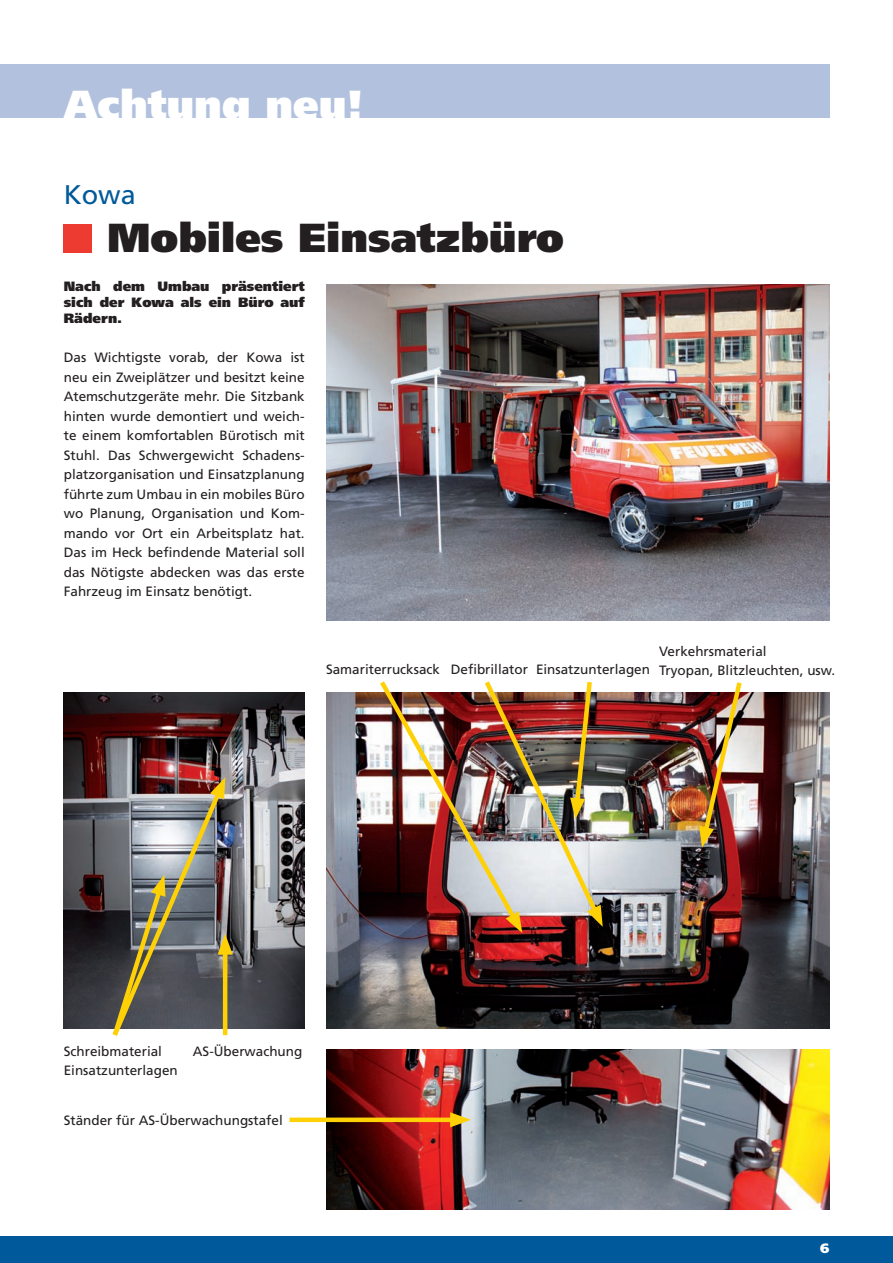
<style>
.page{position:relative;width:893px;height:1263px;background:#fff}
.page>*{position:absolute;margin:0;border:0;box-sizing:border-box;transform-origin:0 0}
.t1{font:900 40.5px "Frutiger";color:#231f20}
.t2{font:900 40.5px "Frutiger";color:#fff}
.t3{font:27px "Frutiger";color:#00599a}
.t4{font:13.5px/19.5px "Frutiger";color:#231f20;text-align:justify}
.t5{font:900 13.5px/16.2px "Frutiger";color:#231f20;text-align:justify}
.t6{font:900 13.5px "Frutiger";color:#fff}
</style>
<div class="page">
<div style="left:0;top:1236px;width:893px;height:27px;background:#00599a"></div>
<div style="left:0;top:64px;width:829px;height:53px;background:#b2c2de"></div>
<img style="left:326px;top:285px;width:503px;height:335px">
<img style="left:64px;top:692px;width:241px;height:336px">
<img style="left:326px;top:692px;width:503px;height:336px">
<div style="left:64px;top:224px;width:28px;height:28px;background:#ee3b32"></div>
<img style="left:376px;top:681px;width:227px;height:252px">
<img style="left:699px;top:682px;width:46px;height:166px">
<svg style="left:109px;top:777px;width:124px;height:259px;background:#79776e"></svg>
<img style="left:326px;top:1049px;width:503px;height:161px">
<div style="left:289px;top:1117px;width:169px;height:5px;background:#fed006"></div>
<svg style="left:450px;top:1112px;width:21px;height:15px"></svg>
<h1 class="t2" style="left:64px;top:80px;width:301px">Achtung neu!</h1>
<h2 class="t3" style="left:64px;top:178px;width:74px">Kowa</h2>
<h1 class="t1" style="left:107px;top:213px;width:458px">Mobiles Einsatzbüro</h1>
<p class="t5" style="left:64px;top:278px;width:242px">Nach dem Umbau präsentiert sich der Kowa als ein Büro auf Rädern.</p>
<p class="t4" style="left:64px;top:348px;width:242px">Das Wichtigste vorab, der Kowa ist neu ein Zweiplätzer und besitzt keine Atemschutzgeräte mehr. Die Sitzbank hinten wurde demontiert und weich&shy;te einem komfortablen Bürotisch mit Stuhl. Das Schwergewicht Schadens&shy;platzorganisation und Einsatzplanung führte zum Umbau in ein mobiles Büro wo Planung, Organisation und Kom&shy;mando vor Ort ein Arbeitsplatz hat.<br>Das im Heck befindende Material soll das Nötigste abdecken was das erste Fahrzeug im Einsatz benötigt.</p>
<p class="t4" style="left:326px;top:642px;width:511px;line-height:18.6px;text-indent:333px">Verkehrsmaterial<br>Samariterrucksack Defibrillator Einsatzunterlagen Tryopan, Blitzleuchten, usw.</p>
<p class="t4" style="left:64px;top:1041px;width:100px">Schreibmaterial</p>
<p class="t4" style="left:193px;top:1041px;width:111px">AS-Überwachung</p>
<p class="t4" style="left:64px;top:1060px;width:116px">Einsatzunterlagen</p>
<p class="t4" style="left:64px;top:1110px;width:221px">Ständer für AS-Überwachungstafel</p>
<p class="t6" style="left:820px;top:1240px;width:11px">6</p>
</div>
